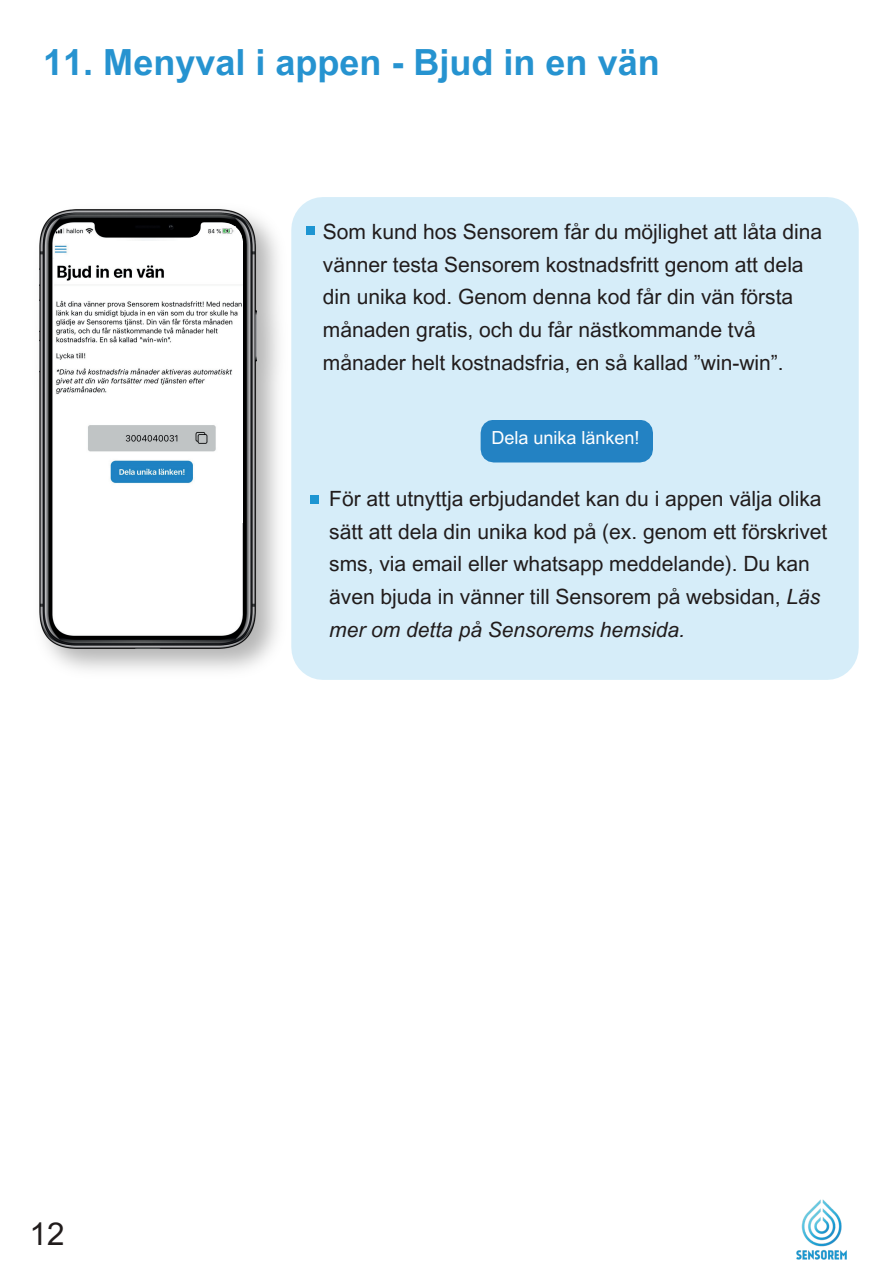
<style>
.page{position:relative;width:894px;height:1264px;background:#fff}
.page>*{position:absolute;margin:0;border:0;box-sizing:border-box;transform-origin:0 0}
.t1{font:700 36px "Arial MT Pro";color:#2693d0}
.t2{font:31.5px "Arial MT Pro";color:#211c1c}
.t3{font:21px/32.7px "Arial MT Pro";color:#211c1c}
.t4{font:18px "Arial MT Pro";color:#fff}
.s1{font-style:italic}
</style>
<div class="page">
<img style="left:49px;top:219px;width:230px;height:451px">
<img style="left:39px;top:209px;width:217px;height:439px">
<div style="left:56px;top:278px;width:185px;height:338px;background:#fff"></div>
<svg style="left:177px;top:223px;width:66px;height:43px"></svg>
<img style="left:203px;top:227px;width:33px;height:11px">
<img style="left:54px;top:241px;width:188px;height:281px">
<div style="left:291px;top:197px;width:567px;height:483px;background:#d6edf9"></div>
<div style="left:480px;top:420px;width:172px;height:42px;background:#2382c3"></div>
<div style="left:306px;top:227px;width:8px;height:8px;background:#1d95d2"></div>
<div style="left:310px;top:496px;width:9px;height:8px;background:#1d95d2"></div>
<img style="left:796px;top:1199px;width:50px;height:60px">
<h1 class="t1" style="left:43px;top:41px;width:617px">11. Menyval i appen - Bjud in en vän</h1>
<p class="t3" style="left:323px;top:216px;width:500px">Som kund hos Sensorem får du möjlighet att låta dina vänner testa Sensorem kostnadsfritt genom att dela din unika kod. Genom denna kod får din vän första månaden gratis, och du får nästkommande två månader helt kostnadsfria, en så kallad ”win-win”.</p>
<p class="t4" style="left:491px;top:427px;width:149px">Dela unika länken!</p>
<h2 class="t2" style="left:29px;top:1215px;width:37px">12</h2>
<p class="t3" style="left:329px;top:483px;width:499px">För att utnyttja erbjudandet kan du i appen välja olika sätt att dela din unika kod på (ex. genom ett förskrivet sms, via email eller whatsapp meddelande). Du kan även bjuda in vänner till Sensorem på websidan, <span class="s1">Läs mer om detta på Sensorems hemsida.</span></p>
</div>
